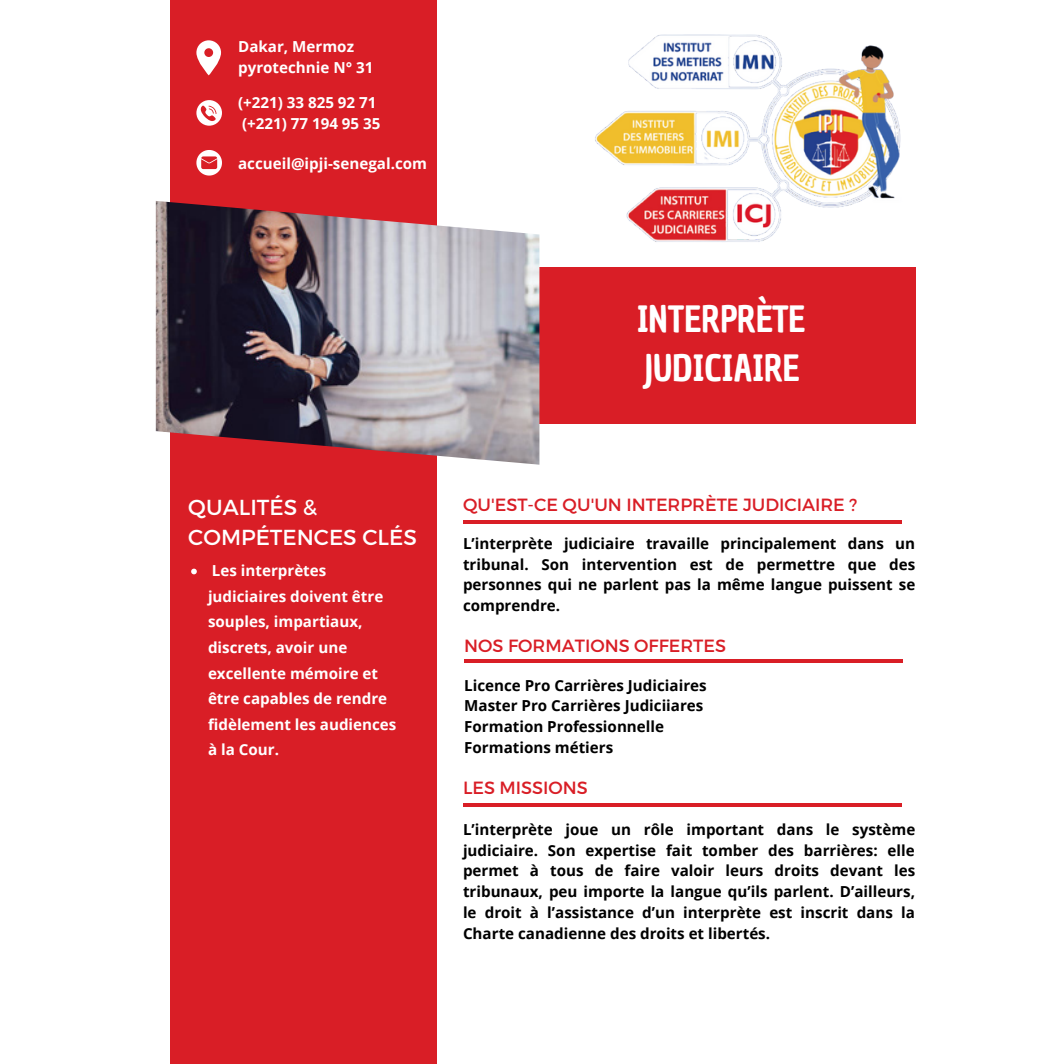
<style>
.page{position:relative;width:1064px;height:1064px;background:#fff}
.page>*{position:absolute;margin:0;border:0;box-sizing:border-box;transform-origin:0 0}
.t1{font:35.25px/49.2px "Chau Philomene One";color:#fff}
.t2{font:21.75px "Montserrat";color:#fff}
.t3{font:17.75px "Montserrat";color:#d91e26}
.t4{font:700 15.25px/20.8px "Open Sans";color:#000;text-align:justify}
.t5{font:700 15.25px/25.5px "Open Sans";color:#fff}
</style>
<div class="page">
<div style="left:170px;top:0;width:266px;height:1062px;background:#d91e26"></div>
<div style="left:163px;top:267px;width:752px;height:156px;background:#d91e26"></div>
<img style="left:156px;top:201px;width:383px;height:263px">
<hr style="left:463px;top:520px;width:438px;height:3px;background:#d91e26">
<hr style="left:464px;top:659px;width:439px;height:3px;background:#d91e26">
<hr style="left:463px;top:803px;width:438px;height:3px;background:#d91e26">
<svg style="left:191px;top:568px;width:6px;height:6px"></svg>
<img style="left:595px;top:34px;width:306px;height:208px">
<svg style="left:196px;top:100px;width:26px;height:26px"></svg>
<svg style="left:196px;top:40px;width:25px;height:35px"></svg>
<svg style="left:196px;top:150px;width:26px;height:25px"></svg>
<p class="t5" style="left:238px;top:35px;width:137px;line-height:20.8px">Dakar, Mermoz pyrotechnie N° 31</p>
<p class="t5" style="left:238px;top:92px;width:144px;line-height:20.8px">(+221) 33 825 92 71 (+221) 77 194 95 35</p>
<p class="t5" style="left:238px;top:150px;width:190px">accueil@ipji-senegal.com</p>
<p class="t2" style="left:188px;top:492px;width:130px">QUALITÉS &amp;</p>
<p class="t2" style="left:188px;top:523px;width:230px">COMPÉTENCES CLÉS</p>
<p class="t5" style="left:208px;top:557px;width:190px">Les interprètes judiciaires doivent être souples, impartiaux, discrets, avoir une excellente mémoire et être capables de rendre fidèlement les audiences à la Cour.</p>
<p class="t1" style="left:637px;top:295px;width:170px">INTERPRÈTE<br>JUDICIAIRE</p>
<p class="t3" style="left:463px;top:493px;width:395px">QU'EST-CE QU'UN INTERPRÈTE JUDICIAIRE ?</p>
<p class="t4" style="left:463px;top:532px;width:454px">L’interprète judiciaire travaille principalement dans un tribunal. Son intervention est de permettre que des personnes qui ne parlent pas la même langue puissent se comprendre.</p>
<p class="t3" style="left:464px;top:634px;width:263px">NOS FORMATIONS OFFERTES</p>
<p class="t4" style="left:464px;top:674px;width:244px">Licence Pro Carrières Judiciaires</p>
<p class="t4" style="left:464px;top:695px;width:241px">Master Pro Carrières Judiciiares</p>
<p class="t4" style="left:464px;top:715px;width:201px">Formation Professionnelle</p>
<p class="t4" style="left:464px;top:736px;width:150px">Formations métiers</p>
<p class="t3" style="left:463px;top:776px;width:126px">LES MISSIONS</p>
<p class="t4" style="left:463px;top:818px;width:453px">L’interprète joue un rôle important dans le système judiciaire. Son expertise fait tomber des barrières: elle permet à tous de faire valoir leurs droits devant les tribunaux, peu importe la langue qu’ils parlent. D’ailleurs, le droit à l’assistance d’un interprète est inscrit dans la Charte canadienne des droits et libertés.</p>
</div>
